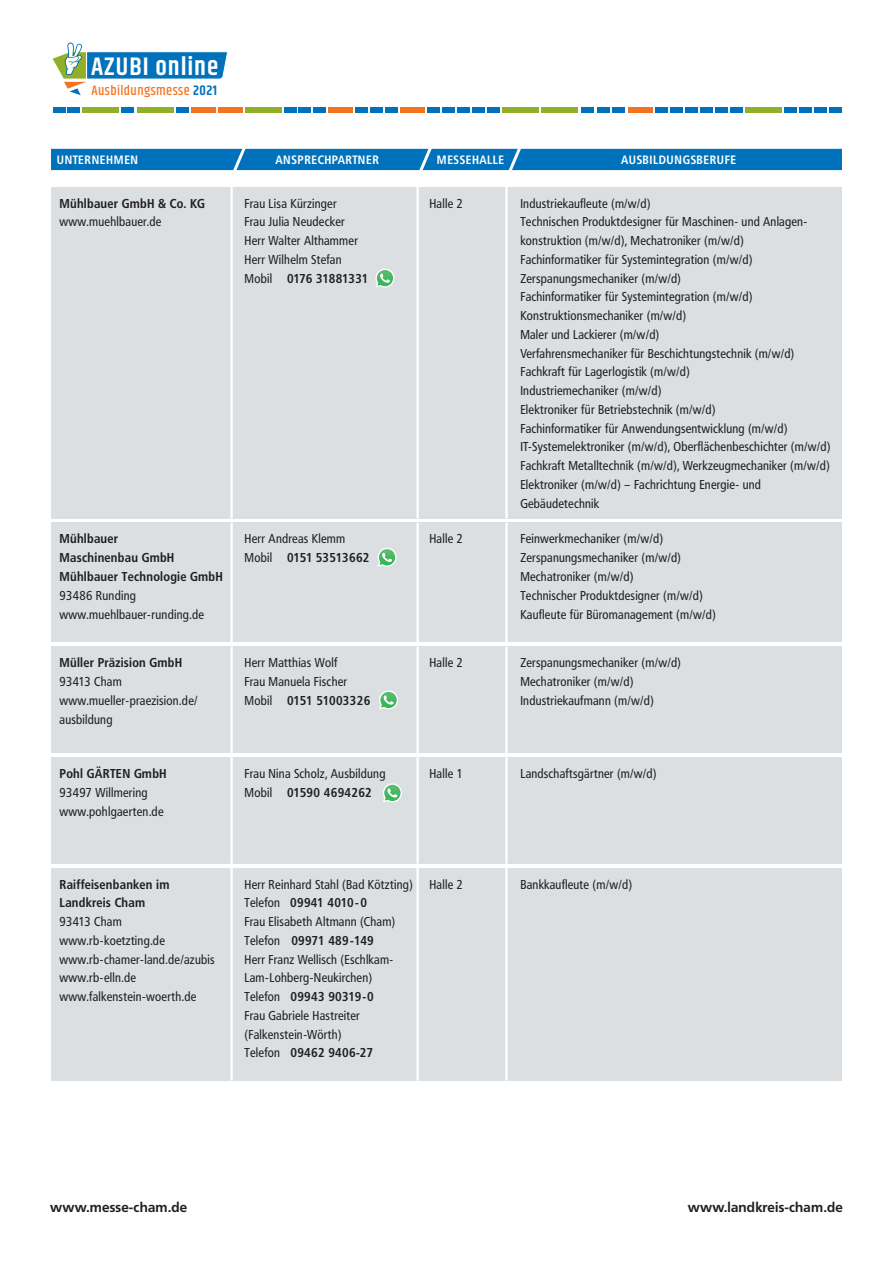
<style>
.page{position:relative;width:893px;height:1263px;background:#fff}
.page>*{position:absolute;margin:0;border:0;box-sizing:border-box;transform-origin:0 0}
.t1{font:600 25.5px "Khand";letter-spacing:.035em;color:#fff}
.t2{font:500 13.8px "Khand";letter-spacing:.03em;color:#f47321}
.t3{font:700 13.5px "Frutiger BQ";letter-spacing:.015em;color:#231f20}
.t4{font:12.75px/18.8px "Frutiger Condensed BQ";letter-spacing:.02em;color:#231f20}
.t5{font:700 12.75px/18.8px "Frutiger Condensed BQ";letter-spacing:.02em;color:#231f20}
.t6{font:700 12px "Frutiger Condensed BQ";letter-spacing:.05em;color:#fff}
.s1{font-weight:600;color:#0071bb}
.s2{font-weight:700}
</style>
<div class="page">
<div style="left:51px;top:523px;width:791px;height:119px;background:#dbdfe2"></div>
<hr style="left:230px;top:523px;width:3px;height:120px;background:#fff">
<hr style="left:416px;top:523px;width:3px;height:120px;background:#fff">
<hr style="left:505px;top:523px;width:3px;height:120px;background:#fff">
<svg style="left:377px;top:548px;width:19px;height:19px"></svg>
<div style="left:51px;top:647px;width:791px;height:106px;background:#dbdfe2"></div>
<hr style="left:230px;top:647px;width:3px;height:106px;background:#fff">
<hr style="left:416px;top:647px;width:3px;height:106px;background:#fff">
<hr style="left:505px;top:647px;width:3px;height:106px;background:#fff">
<svg style="left:379px;top:690px;width:19px;height:19px"></svg>
<div style="left:51px;top:757px;width:791px;height:107px;background:#dbdfe2"></div>
<hr style="left:230px;top:757px;width:3px;height:107px;background:#fff">
<hr style="left:416px;top:757px;width:3px;height:107px;background:#fff">
<hr style="left:505px;top:757px;width:3px;height:107px;background:#fff">
<svg style="left:383px;top:783px;width:19px;height:19px"></svg>
<svg style="left:53px;top:43px;width:175px;height:52px"></svg>
<div style="left:53px;top:107px;width:12px;height:6px;background:#0071bb"></div>
<div style="left:68px;top:107px;width:12px;height:6px;background:#0071bb"></div>
<div style="left:176px;top:107px;width:12px;height:6px;background:#0071bb"></div>
<div style="left:284px;top:107px;width:12px;height:6px;background:#0071bb"></div>
<div style="left:299px;top:107px;width:12px;height:6px;background:#0071bb"></div>
<div style="left:355px;top:107px;width:13px;height:6px;background:#0071bb"></div>
<div style="left:370px;top:107px;width:12px;height:6px;background:#0071bb"></div>
<div style="left:427px;top:107px;width:12px;height:6px;background:#0071bb"></div>
<div style="left:83px;top:107px;width:36px;height:6px;background:#92af2a"></div>
<div style="left:122px;top:107px;width:12px;height:6px;background:#0071bb"></div>
<div style="left:137px;top:107px;width:36px;height:6px;background:#92af2a"></div>
<div style="left:191px;top:107px;width:24px;height:6px;background:#f47321"></div>
<div style="left:218px;top:107px;width:24px;height:6px;background:#f47321"></div>
<div style="left:245px;top:107px;width:36px;height:6px;background:#92af2a"></div>
<div style="left:313px;top:107px;width:13px;height:6px;background:#0071bb"></div>
<div style="left:329px;top:107px;width:24px;height:6px;background:#f47321"></div>
<div style="left:385px;top:107px;width:12px;height:6px;background:#0071bb"></div>
<div style="left:400px;top:107px;width:24px;height:6px;background:#f47321"></div>
<div style="left:442px;top:107px;width:12px;height:6px;background:#0071bb"></div>
<div style="left:457px;top:107px;width:12px;height:6px;background:#0071bb"></div>
<div style="left:472px;top:107px;width:12px;height:6px;background:#0071bb"></div>
<div style="left:487px;top:107px;width:13px;height:6px;background:#0071bb"></div>
<div style="left:502px;top:107px;width:37px;height:6px;background:#92af2a"></div>
<div style="left:541px;top:107px;width:37px;height:6px;background:#92af2a"></div>
<div style="left:582px;top:107px;width:12px;height:6px;background:#0071bb"></div>
<div style="left:597px;top:107px;width:12px;height:6px;background:#0071bb"></div>
<div style="left:612px;top:107px;width:12px;height:6px;background:#0071bb"></div>
<div style="left:628px;top:107px;width:24px;height:6px;background:#f47321"></div>
<div style="left:655px;top:107px;width:12px;height:6px;background:#0071bb"></div>
<div style="left:670px;top:107px;width:12px;height:6px;background:#0071bb"></div>
<div style="left:685px;top:107px;width:12px;height:6px;background:#0071bb"></div>
<div style="left:700px;top:107px;width:12px;height:6px;background:#0071bb"></div>
<div style="left:715px;top:107px;width:12px;height:6px;background:#0071bb"></div>
<div style="left:730px;top:107px;width:12px;height:6px;background:#0071bb"></div>
<div style="left:745px;top:107px;width:37px;height:6px;background:#92af2a"></div>
<div style="left:785px;top:107px;width:12px;height:6px;background:#0071bb"></div>
<div style="left:800px;top:107px;width:12px;height:6px;background:#0071bb"></div>
<div style="left:815px;top:107px;width:12px;height:6px;background:#0071bb"></div>
<div style="left:830px;top:107px;width:12px;height:6px;background:#0071bb"></div>
<div style="left:51px;top:149px;width:791px;height:21px;background:#0071bb"></div>
<div style="left:51px;top:187px;width:791px;height:331px;background:#dbdfe2"></div>
<hr style="left:230px;top:187px;width:3px;height:331px;background:#fff">
<hr style="left:416px;top:187px;width:3px;height:331px;background:#fff">
<hr style="left:505px;top:187px;width:3px;height:331px;background:#fff">
<svg style="left:375px;top:269px;width:19px;height:19px"></svg>
<div style="left:51px;top:868px;width:791px;height:212px;background:#dbdfe2"></div>
<hr style="left:230px;top:868px;width:3px;height:212px;background:#fff">
<hr style="left:416px;top:868px;width:3px;height:212px;background:#fff">
<hr style="left:505px;top:868px;width:3px;height:212px;background:#fff">
<h1 class="t1" style="left:91px;top:49px;width:128px">AZUBI online</h1>
<p class="t2" style="left:91px;top:82px;width:127px">Ausbildungsmesse <span class="s1">2021</span></p>
<p class="t6" style="left:57px;top:152px;width:83px">UNTERNEHMEN</p>
<p class="t6" style="left:275px;top:152px;width:105px">ANSPRECHPARTNER</p>
<p class="t6" style="left:437px;top:152px;width:69px">MESSEHALLE</p>
<p class="t6" style="left:621px;top:152px;width:117px">AUSBILDUNGSBERUFE</p>
<p class="t5" style="left:60px;top:194px;width:147px">Mühlbauer GmbH &amp; Co. KG</p>
<p class="t4" style="left:60px;top:212px;width:103px">www.muehlbauer.de</p>
<p class="t4" style="left:244px;top:194px;width:125px">Frau Lisa Kürzinger<br>Frau Julia Neudecker<br>Herr Walter Althammer<br>Herr Wilhelm Stefan<br>Mobil <span class="s2">0176 31881331</span></p>
<p class="t4" style="left:429px;top:194px;width:35px">Halle 2</p>
<p class="t4" style="left:520px;top:194px;width:312px">Industriekaufleute (m/w/d)<br>Technischen Produktdesigner für Maschinen- und Anlagen&shy;konstruktion (m/w/d), Mechatroniker (m/w/d)<br>Fachinformatiker für Systemintegration (m/w/d)<br>Zerspanungsmechaniker (m/w/d)<br>Fachinformatiker für Systemintegration (m/w/d)<br>Konstruktionsmechaniker (m/w/d)<br>Maler und Lackierer (m/w/d)<br>Verfahrensmechaniker für Beschichtungstechnik (m/w/d)<br>Fachkraft für Lagerlogistik (m/w/d)<br>Industriemechaniker (m/w/d)<br>Elektroniker für Betriebstechnik (m/w/d)<br>Fachinformatiker für Anwendungsentwicklung (m/w/d)<br>IT-Systemelektroniker (m/w/d), Oberflächenbeschichter (m/w/d)<br>Fachkraft Metalltechnik (m/w/d), Werkzeugmechaniker (m/w/d)<br>Elektroniker (m/w/d) – Fachrichtung Energie- und Gebäudetechnik</p>
<p class="t5" style="left:60px;top:529px;width:165px">Mühlbauer<br>Maschinenbau GmbH<br>Mühlbauer Technologie GmbH</p>
<p class="t4" style="left:60px;top:586px;width:146px">93486 Runding www.muehlbauer-runding.de</p>
<p class="t5" style="left:60px;top:653px;width:124px">Müller Präzision GmbH</p>
<p class="t4" style="left:60px;top:672px;width:140px">93413 Cham www.mueller-praezision.de/ ausbildung</p>
<p class="t5" style="left:60px;top:764px;width:109px">Pohl GÄRTEN GmbH</p>
<p class="t4" style="left:60px;top:783px;width:106px">93497 Willmering www.pohlgaerten.de</p>
<p class="t4" style="left:244px;top:529px;width:127px">Herr Andreas Klemm<br>Mobil <span class="s2">0151 53513662</span></p>
<p class="t4" style="left:429px;top:529px;width:35px">Halle 2</p>
<p class="t4" style="left:520px;top:529px;width:197px">Feinwerkmechaniker (m/w/d)<br>Zerspanungsmechaniker (m/w/d)<br>Mechatroniker (m/w/d)<br>Technischer Produktdesigner (m/w/d)<br>Kaufleute für Büromanagement (m/w/d)</p>
<p class="t4" style="left:244px;top:653px;width:127px">Herr Matthias Wolf<br>Frau Manuela Fischer<br>Mobil <span class="s2">0151 51003326</span></p>
<p class="t4" style="left:429px;top:653px;width:35px">Halle 2</p>
<p class="t4" style="left:520px;top:653px;width:162px">Zerspanungsmechaniker (m/w/d)<br>Mechatroniker (m/w/d)<br>Industriekaufmann (m/w/d)</p>
<p class="t4" style="left:244px;top:764px;width:142px">Frau Nina Scholz, Ausbildung<br>Mobil <span class="s2">01590 4694262</span></p>
<p class="t4" style="left:429px;top:764px;width:35px">Halle 1</p>
<p class="t4" style="left:520px;top:764px;width:138px">Landschaftsgärtner (m/w/d)</p>
<p class="t5" style="left:60px;top:875px;width:112px">Raiffeisenbanken im<br>Landkreis Cham</p>
<p class="t4" style="left:60px;top:912px;width:157px">93413 Cham www.rb-koetzting.de www.rb-chamer-land.de/azubis www.rb-elln.de www.falkenstein-woerth.de</p>
<p class="t4" style="left:244px;top:875px;width:170px">Herr Reinhard Stahl (Bad Kötzting)<br>Telefon <span class="s2">09941 4010- 0<br></span>Frau Elisabeth Altmann (Cham)<br>Telefon <span class="s2">09971 489-149<br></span>Herr Franz Wellisch (Eschlkam-<br>Lam-Lohberg-Neukirchen)<br>Telefon <span class="s2">09943 90319-0<br></span>Frau Gabriele Hastreiter (Falkenstein-Wörth)<br>Telefon <span class="s2">09462 9406-27</span></p>
<p class="t4" style="left:429px;top:875px;width:35px">Halle 2</p>
<p class="t4" style="left:520px;top:875px;width:113px">Bankkaufleute (m/w/d)</p>
<p class="t3" style="left:50px;top:1199px;width:138px">www.messe-cham.de</p>
<p class="t3" style="left:688px;top:1199px;width:156px">www.landkreis-cham.de</p>
</div>
